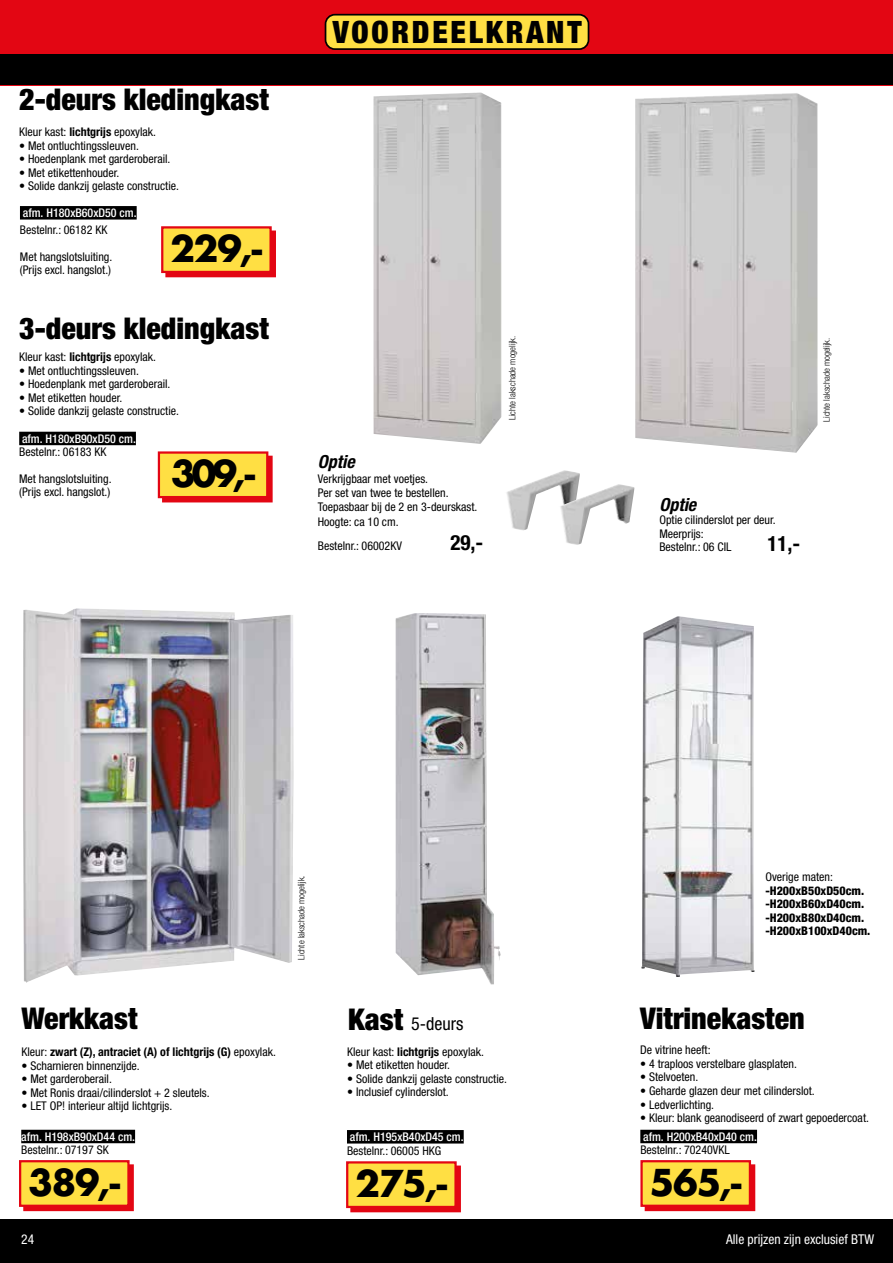
<style>
.page{position:relative;width:893px;height:1263px;background:#fff}
.page>*{position:absolute;margin:0;border:0;box-sizing:border-box;transform-origin:0 0}
.t1{font:700 36px "Futura";letter-spacing:-.03em;color:#000}
.t2{font:900 condensed 30.9px "Helvetica Neue LT Pro";letter-spacing:.09em;color:#000}
.t3{font:900 condensed 30px "Helvetica Neue LT Pro";color:#000}
.t4{font:700 condensed 21px "Helvetica Neue LT Pro";color:#000}
.t5{font:condensed 18px "Helvetica Neue LT Pro";color:#000}
.t6{font:italic 700 condensed 18px "Helvetica Neue LT Pro";color:#000}
.t7{font:condensed 13.5px "Helvetica Neue LT Pro";color:#fff}
.t8{font:condensed 12px/13.5px "Helvetica Neue LT Pro";color:#000}
.t9{font:500 condensed 12px "Helvetica Neue LT Pro";color:#fff}
.t10{font:800 condensed 12px/13.5px "Helvetica Neue LT Pro";color:#000}
.t11{font:700 condensed 12px "Helvetica Neue LT Pro";color:#000}
.t12{font:300 condensed 9px "Helvetica Neue LT Pro";color:#000}
.s1{font-weight:700}
.s2{font-weight:400}
.s3{font-weight:900;font-size:30px}
</style>
<div class="page">
<img style="left:373px;top:92px;width:128px;height:352px">
<img style="left:23px;top:608px;width:271px;height:375px">
<svg style="left:19px;top:1160px;width:115px;height:52px;background:#f8af3d"></svg>
<div style="left:20px;top:206px;width:117px;height:14px;background:#000"></div>
<svg style="left:161px;top:226px;width:115px;height:52px;background:#f8af3c"></svg>
<img style="left:635px;top:93px;width:183px;height:360px">
<img style="left:506px;top:470px;width:74px;height:61px">
<img style="left:558px;top:484px;width:76px;height:61px">
<svg style="left:157px;top:451px;width:116px;height:52px;background:#f8af3e"></svg>
<div style="left:19px;top:432px;width:117px;height:13px;background:#000"></div>
<img style="left:396px;top:613px;width:105px;height:371px">
<div style="left:347px;top:1130px;width:117px;height:13px;background:#000"></div>
<svg style="left:346px;top:1161px;width:115px;height:52px;background:#f8af3d"></svg>
<img style="left:641px;top:616px;width:113px;height:361px">
<div style="left:640px;top:1130px;width:117px;height:13px;background:#000"></div>
<svg style="left:640px;top:1160px;width:116px;height:52px;background:#f8af3e"></svg>
<div style="left:0;top:1220px;width:893px;height:43px;background:#000"></div>
<div style="left:0;top:0;width:893px;height:85px;background:#e30613"></div>
<div style="left:0;top:55px;width:893px;height:30px;background:#000"></div>
<div style="left:21px;top:1130px;width:114px;height:13px;background:#000"></div>
<div style="left:326px;top:15px;width:262px;height:34px;background:#ffdf43;border-radius:9px"></div>
<div style="left:325px;top:14px;width:264px;height:36px;border:2px solid #000;border-radius:9px"></div>
<h3 class="t3" style="left:19px;top:82px;width:251px">2-deurs kledingkast</h3>
<p class="t8" style="left:19px;top:125px;width:138px">Kleur kast: <span class="s1">lichtgrijs</span> epoxylak.</p>
<p class="t8" style="left:19px;top:138px;width:121px">• Met ontluchtingssleuven.</p>
<p class="t8" style="left:19px;top:152px;width:153px">• Hoedenplank met garderoberail.</p>
<p class="t8" style="left:19px;top:165px;width:102px">• Met etikettenhouder.</p>
<p class="t8" style="left:19px;top:179px;width:161px">• Solide dankzij gelaste constructie.</p>
<p class="t8" style="left:20px;top:222px;width:89px">Bestelnr.: 06182 KK</p>
<p class="t8" style="left:20px;top:249px;width:94px">Met hangslotsluiting. (Prijs excl. hangslot.)</p>
<p class="t9" style="left:23px;top:206px;width:115px">afm. H180xB60xD50 cm.</p>
<h1 class="t1" style="left:171px;top:222px;width:93px">229,-</h1>
<h3 class="t3" style="left:19px;top:310px;width:251px">3-deurs kledingkast</h3>
<p class="t8" style="left:19px;top:350px;width:138px">Kleur kast: <span class="s1">lichtgrijs</span> epoxylak.</p>
<p class="t8" style="left:19px;top:364px;width:121px">• Met ontluchtingssleuven.</p>
<p class="t8" style="left:19px;top:377px;width:153px">• Hoedenplank met garderoberail.</p>
<p class="t8" style="left:19px;top:391px;width:105px">• Met etiketten houder.</p>
<p class="t8" style="left:19px;top:404px;width:161px">• Solide dankzij gelaste constructie.</p>
<p class="t8" style="left:19px;top:445px;width:89px">Bestelnr.: 06183 KK</p>
<p class="t8" style="left:19px;top:472px;width:94px">Met hangslotsluiting. (Prijs excl. hangslot.)</p>
<p class="t9" style="left:22px;top:431px;width:115px">afm. H180xB90xD50 cm.</p>
<h1 class="t1" style="left:171px;top:447px;width:86px">309,-</h1>
<h2 class="t2" style="left:333px;top:13px;width:250px">VOORDEELKRANT</h2>
<h3 class="t6" style="left:318px;top:451px;width:38px">Optie</h3>
<p class="t8" style="left:318px;top:471px;width:161px;line-height:14.4px">Verkrijgbaar met voetjes.<br>Per set van twee te bestellen.<br>Toepasbaar bij de 2 en 3-deurskast.<br>Hoogte: ca 10 cm.</p>
<p class="t8" style="left:318px;top:539px;width:86px">Bestelnr.: 06002KV</p>
<h3 class="t4" style="left:450px;top:530px;width:34px">29,-</h3>
<p class="t12" style="left:507px;top:420px;width:86px;rotate:-90deg">Lichte lakschade mogelijk.</p>
<p class="t12" style="left:821px;top:422px;width:86px;rotate:-90deg">Lichte lakschade mogelijk.</p>
<h3 class="t6" style="left:659px;top:494px;width:38px">Optie</h3>
<p class="t8" style="left:659px;top:513px;width:118px">Optie cilinderslot per deur.<br>Meerprijs:<br>Bestelnr.: 06 CIL</p>
<h3 class="t4" style="left:767px;top:531px;width:34px">11,-</h3>
<h3 class="t3" style="left:21px;top:1000px;width:118px">Werkkast</h3>
<p class="t11" style="left:21px;top:1045px;width:256px"><span class="s2">Kleur:</span> zwart (Z), antraciet (A) of lichtgrijs (G) <span class="s2">epoxylak.</span></p>
<p class="t8" style="left:21px;top:1058px;width:120px"><span class="s1">•</span> Scharnieren binnenzijde.</p>
<p class="t8" style="left:21px;top:1072px;width:92px">• Met garderoberail.</p>
<p class="t8" style="left:21px;top:1085px;width:190px">• Met Ronis draai/cilinderslot + 2 sleutels.</p>
<p class="t8" style="left:21px;top:1099px;width:152px">• LET OP! interieur altijd lichtgrijs.</p>
<p class="t9" style="left:21px;top:1129px;width:115px">afm. H198xB90xD44 cm.</p>
<p class="t8" style="left:21px;top:1143px;width:89px">Bestelnr.: 07197 SK</p>
<h1 class="t1" style="left:28px;top:1156px;width:93px">389,-</h1>
<p class="t12" style="left:296px;top:960px;width:86px;rotate:-90deg">Lichte lakschade mogelijk.</p>
<h3 class="t5" style="left:348px;top:1013px;width:117px"><span class="s3">Kast</span> 5-deurs</h3>
<p class="t8" style="left:347px;top:1045px;width:138px">Kleur kast: <span class="s1">lichtgrijs</span> epoxylak.</p>
<p class="t8" style="left:347px;top:1058px;width:105px">• Met etiketten houder.</p>
<p class="t8" style="left:347px;top:1072px;width:161px">• Solide dankzij gelaste constructie.</p>
<p class="t8" style="left:347px;top:1085px;width:103px">• Inclusief cylinderslot.</p>
<p class="t9" style="left:350px;top:1129px;width:115px">afm. H195xB40xD45 cm.</p>
<p class="t8" style="left:347px;top:1143px;width:96px">Bestelnr.: 06005 HKG</p>
<h1 class="t1" style="left:356px;top:1157px;width:93px">275,-</h1>
<p class="t8" style="left:765px;top:870px;width:69px">Overige maten:</p>
<p class="t10" style="left:765px;top:884px;width:107px">-H200xB50xD50cm. -H200xB60xD40cm. -H200xB80xD40cm. -H200xB100xD40cm.</p>
<h3 class="t3" style="left:640px;top:1001px;width:166px">Vitrinekasten</h3>
<p class="t8" style="left:640px;top:1043px;width:72px">De vitrine heeft:</p>
<p class="t8" style="left:640px;top:1057px;width:158px">• 4 traploos verstelbare glasplaten.</p>
<p class="t8" style="left:640px;top:1070px;width:60px">• Stelvoeten.</p>
<p class="t8" style="left:640px;top:1084px;width:176px">• Geharde glazen deur met cilinderslot.</p>
<p class="t8" style="left:640px;top:1097px;width:75px">• Ledverlichting.</p>
<p class="t8" style="left:640px;top:1111px;width:230px">• Kleur: blank geanodiseerd of zwart gepoedercoat.</p>
<p class="t9" style="left:643px;top:1129px;width:115px">afm. H200xB40xD40 cm.</p>
<p class="t8" style="left:640px;top:1143px;width:91px">Bestelnr.: 70240VKL</p>
<h1 class="t1" style="left:650px;top:1156px;width:93px">565,-</h1>
<p class="t7" style="left:21px;top:1231px;width:14px">24</p>
<p class="t7" style="left:726px;top:1231px;width:149px">Alle prijzen zijn exclusief BTW</p>
</div>
